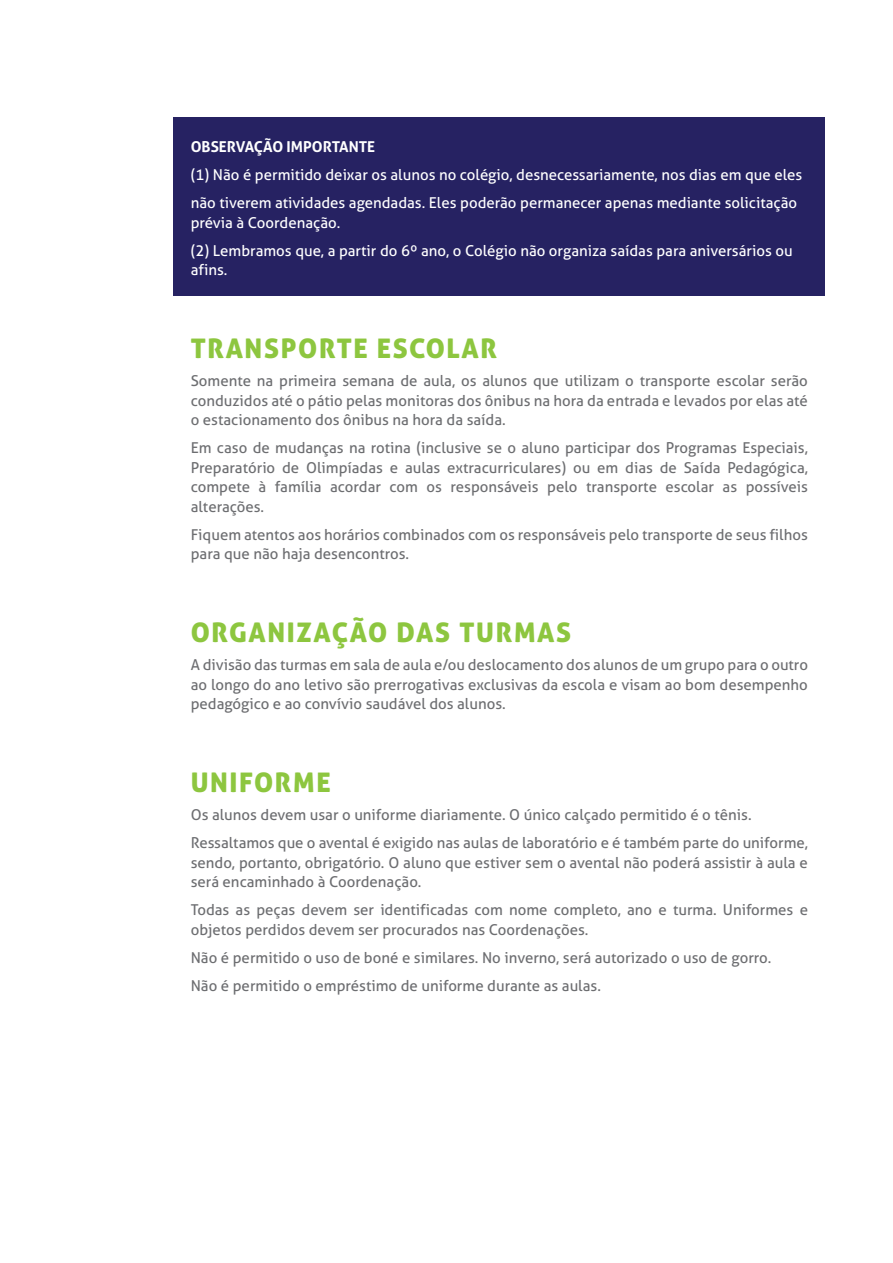
<style>
.page{position:relative;width:893px;height:1263px;background:#fff}
.page>*{position:absolute;margin:0;border:0;box-sizing:border-box;transform-origin:0 0}
.t1{font:27px "Aller Display";letter-spacing:.06em;color:#8dc63f}
.t2{font:15px/19.5px "Aller";color:#6d6e71}
.t3{font:15px/28px "Aller";color:#fff}
.t4{font:700 15px "Aller";color:#fff}
</style>
<div class="page">
<div style="left:174px;top:117px;width:651px;height:179px;background:#262262"></div>
<p class="t4" style="left:191px;top:138px;width:186px">OBSERVAÇÃO IMPORTANTE</p>
<p class="t3" style="left:191px;top:161px;width:613px">(1) Não é permitido deixar os alunos no colégio, desnecessariamente, nos dias em que eles não tiverem atividades agendadas. Eles poderão permanecer apenas mediante solicitação</p>
<p class="t3" style="left:191px;top:208px;width:603px">prévia à Coordenação.<br>(2) Lembramos que, a partir do 6º ano, o Colégio não organiza saídas para aniversários ou</p>
<p class="t3" style="left:191px;top:256px;width:38px">afins.</p>
<h1 class="t1" style="left:191px;top:331px;width:308px">TRANSPORTE ESCOLAR</h1>
<p class="t2" style="left:191px;top:371px;width:619px;text-align:justify">Somente na primeira semana de aula, os alunos que utilizam o transporte escolar serão conduzidos até o pátio pelas monitoras dos ônibus na hora da entrada e levados por elas até o estacionamento dos ônibus na hora da saída.</p>
<p class="t2" style="left:191px;top:438px;width:619px;text-align:justify">Em caso de mudanças na rotina (inclusive se o aluno participar dos Programas Especiais, Preparatório de Olimpíadas e aulas extracurriculares) ou em dias de Saída Pedagógica, compete à família acordar com os responsáveis pelo transporte escolar as possíveis alterações.</p>
<p class="t2" style="left:191px;top:525px;width:619px">Fiquem atentos aos horários combinados com os responsáveis pelo transporte de seus filhos para que não haja desencontros.</p>
<h1 class="t1" style="left:191px;top:615px;width:382px">ORGANIZAÇÃO DAS TURMAS</h1>
<p class="t2" style="left:191px;top:655px;width:619px;text-align:justify">A divisão das turmas em sala de aula e/ou deslocamento dos alunos de um grupo para o outro ao longo do ano letivo são prerrogativas exclusivas da escola e visam ao bom desempenho pedagógico e ao convívio saudável dos alunos.</p>
<h1 class="t1" style="left:191px;top:765px;width:141px">UNIFORME</h1>
<p class="t2" style="left:191px;top:801px;width:619px;line-height:28px">Os alunos devem usar o uniforme diariamente. O único calçado permitido é o tênis.<br>Ressaltamos que o avental é exigido nas aulas de laboratório e é também parte do uniforme,</p>
<p class="t2" style="left:191px;top:853px;width:619px">sendo, portanto, obrigatório. O aluno que estiver sem o avental não poderá assistir à aula e será encaminhado à Coordenação.</p>
<p class="t2" style="left:191px;top:900px;width:619px">Todas as peças devem ser identificadas com nome completo, ano e turma. Uniformes e objetos perdidos devem ser procurados nas Coordenações.</p>
<p class="t2" style="left:191px;top:943px;width:582px;line-height:28px">Não é permitido o uso de boné e similares. No inverno, será autorizado o uso de gorro.<br>Não é permitido o empréstimo de uniforme durante as aulas.</p>
</div>
